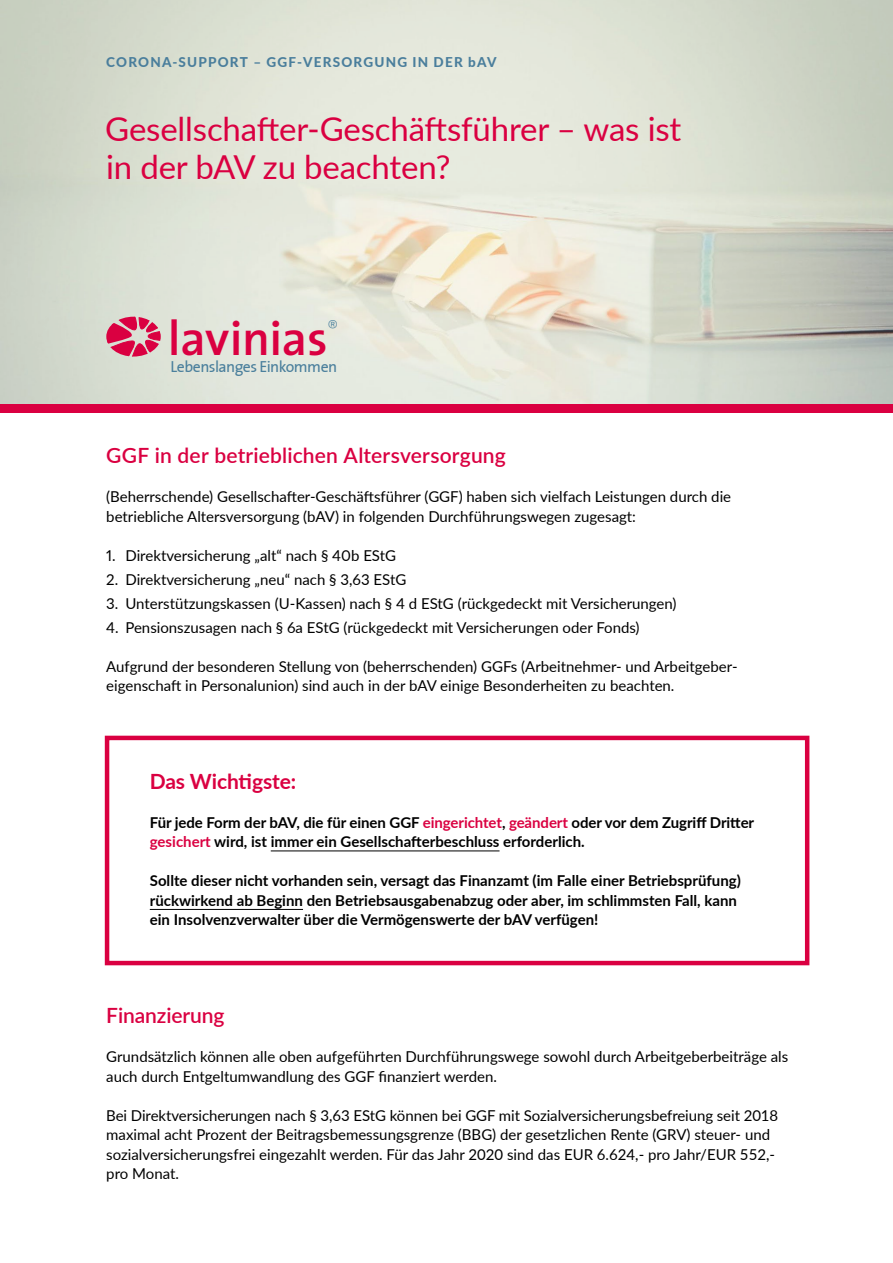
<style>
.page{position:relative;width:893px;height:1263px;background:#fff}
.page>*{position:absolute;margin:0;border:0;box-sizing:border-box;transform-origin:0 0}
.t1{font:600 48.9px "The Sans";letter-spacing:-.01em;color:#da0041}
.t2{font:33px/37.5px "Lato";letter-spacing:-.005em;color:#da0041}
.t3{font:300 21.9px "DIN Next LT Pro";color:#4a7f9c}
.t4{font:600 21px "Lato";letter-spacing:.005em;color:#da0041}
.t5{font:700 21px "Lato";letter-spacing:-.005em;color:#da0041}
.t6{font:15.75px "The Sans Plain";letter-spacing:-.035em;color:#4a7f9c}
.t7{font:15px/19.5px "Lato";color:#000}
.t8{font:700 15px/19.5px "Lato";color:#000}
.t9{font:800 13.5px "Lato";letter-spacing:.09em;color:#4a7e9c}
.s1{color:#da0041}
</style>
<div class="page">
<img style="left:0;top:0;width:893px;height:404px">
<hr style="left:271px;top:850px;width:228px;height:1px;background:#000">
<hr style="left:150px;top:909px;width:153px;height:1px;background:#000">
<div style="left:0;top:404px;width:893px;height:8px;background:#da0041"></div>
<svg style="left:106px;top:317px;width:55px;height:40px"></svg>
<div style="left:105px;top:736px;width:704px;height:229px;border:4px solid #da0041"></div>
<p class="t9" style="left:106px;top:52px;width:392px">CORONA-SUPPORT – GGF-VERSORGUNG IN DER bAV</p>
<h2 class="t2" style="left:105px;top:109px;width:578px">Gesellschafter-Geschäftsführer – was ist in der bAV zu beachten?</h2>
<h1 class="t1" style="left:168px;top:297px;width:161px">lavinias</h1>
<p class="t6" style="left:170px;top:353px;width:168px">Lebenslanges Einkommen</p>
<h3 class="t3" style="left:328px;top:315px;width:12px">®</h3>
<h3 class="t4" style="left:106px;top:440px;width:401px">GGF in der betrieblichen Altersversorgung</h3>
<p class="t7" style="left:106px;top:487px;width:626px">(Beherrschende) Gesellschafter-Geschäftsführer (GGF) haben sich vielfach Leistungen durch die betriebliche Altersversorgung (bAV) in folgenden Durchführungswegen zugesagt:</p>
<p class="t7" style="left:106px;top:545px;width:291px">1. Direktversicherung „alt“ nach § 40b EStG</p>
<p class="t7" style="left:106px;top:569px;width:302px">2. Direktversicherung „neu“ nach § 3,63 EStG</p>
<p class="t7" style="left:106px;top:593px;width:572px">3. Unterstützungskassen (U-Kassen) nach § 4 d EStG (rückgedeckt mit Versicherungen)</p>
<p class="t7" style="left:106px;top:617px;width:535px">4. Pensionszusagen nach § 6a EStG (rückgedeckt mit Versicherungen oder Fonds)</p>
<p class="t7" style="left:106px;top:656px;width:633px">Aufgrund der besonderen Stellung von (beherrschenden) GGFs (Arbeitnehmer- und Arbeitgeber&shy;eigenschaft in Personalunion) sind auch in der bAV einige Besonderheiten zu beachten.</p>
<h3 class="t5" style="left:150px;top:766px;width:148px">Das Wichtigste:</h3>
<p class="t8" style="left:150px;top:812px;width:606px">Für jede Form der bAV, die für einen GGF <span class="s1">eingerichtet</span>, <span class="s1">geändert</span> oder vor dem Zugriff Dritter <span class="s1">gesichert</span> wird, ist immer ein Gesellschafterbeschluss erforderlich.</p>
<p class="t8" style="left:150px;top:870px;width:592px">Sollte dieser nicht vorhanden sein, versagt das Finanzamt (im Falle einer Betriebsprüfung) rückwirkend ab Beginn den Betriebsausgabenabzug oder aber, im schlimmsten Fall, kann ein Insolvenzverwalter über die Vermögenswerte der bAV verfügen!</p>
<h3 class="t4" style="left:106px;top:1000px;width:120px">Finanzierung</h3>
<p class="t7" style="left:106px;top:1046px;width:683px">Grundsätzlich können alle oben aufgeführten Durchführungswege sowohl durch Arbeitgeberbeiträge als auch durch Entgeltumwandlung des GGF finanziert werden.</p>
<p class="t7" style="left:106px;top:1105px;width:673px">Bei Direktversicherungen nach § 3,63 EStG können bei GGF mit Sozialversicherungsbefreiung seit 2018 maximal acht Prozent der Beitragsbemessungsgrenze (BBG) der gesetzlichen Rente (GRV) steuer- und sozialversicherungsfrei eingezahlt werden. Für das Jahr 2020 sind das EUR 6.624,- pro Jahr/EUR 552,- pro Monat.</p>
</div>
